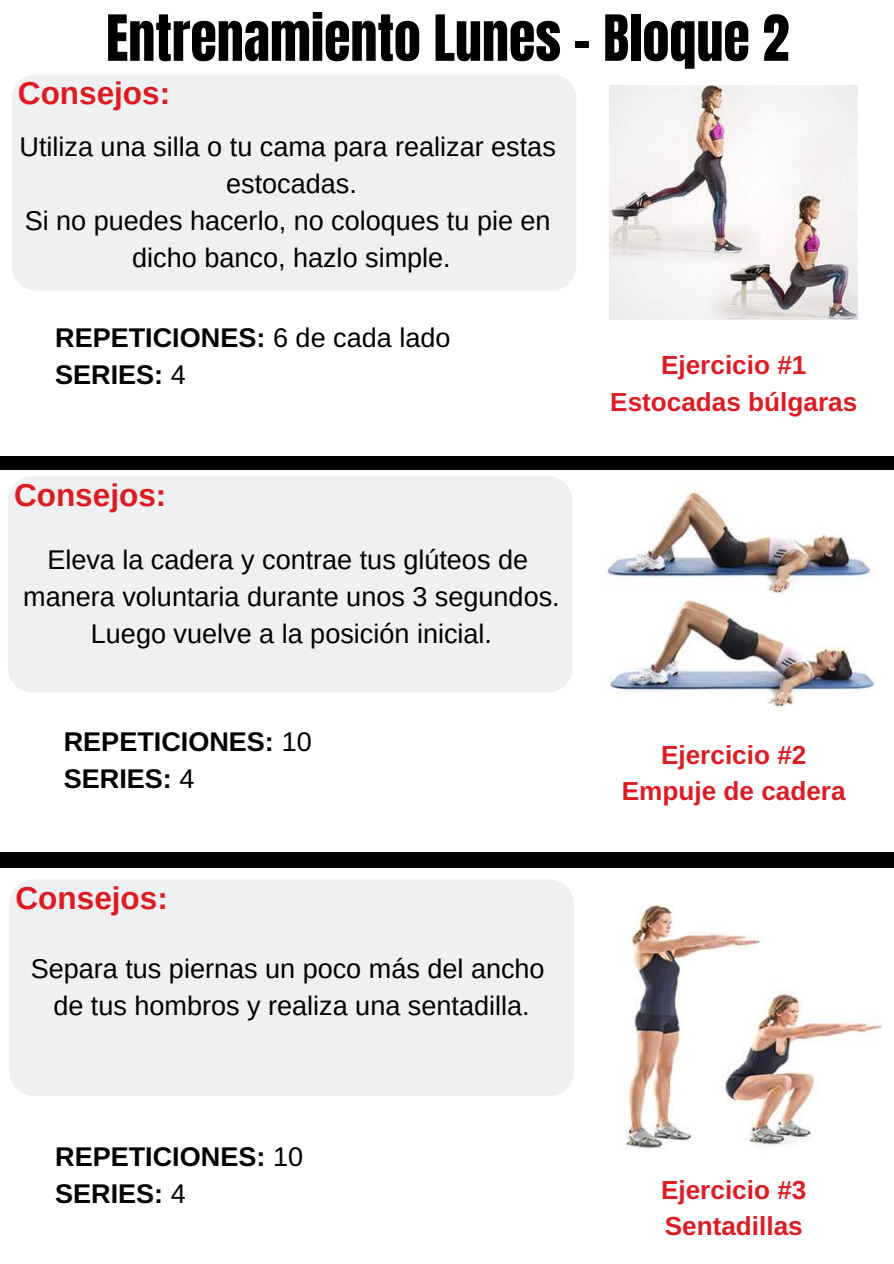
<style>
.page{position:relative;width:894px;height:1264px;background:#fff}
.page>*{position:absolute;margin:0;border:0;box-sizing:border-box;transform-origin:0 0}
.t1{font:54px "Anton";color:#000}
.t2{font:700 31.5px "Arimo";color:#dc1c23}
.t3{font:27px/37.2px "Arimo";color:#000;text-align:center}
.t4{font:700 27px/37.2px "Arimo";color:#000}
.t5{font:700 26.1px/36.2px "Arimo";color:#dc1c23;text-align:center}
.s1{font-weight:400}
</style>
<div class="page">
<div style="left:0;top:456px;width:893px;height:13px;background:#000"></div>
<div style="left:0;top:852px;width:893px;height:15px;background:#000"></div>
<div style="left:12px;top:74px;width:564px;height:216px;background:#eef0f2;border-radius:24px"></div>
<div style="left:8px;top:476px;width:564px;height:216px;background:#eef0f2;border-radius:24px"></div>
<div style="left:9px;top:879px;width:564px;height:216px;background:#eef0f2;border-radius:24px"></div>
<img style="left:609px;top:85px;width:248px;height:235px">
<img style="left:607px;top:491px;width:269px;height:219px">
<img style="left:625px;top:905px;width:256px;height:244px">
<h1 class="t1" style="left:106px;top:-1px;width:684px">Entrenamiento Lunes - Bloque 2</h1>
<p class="t2" style="left:18px;top:75px;width:154px">Consejos:</p>
<p class="t3" style="left:20px;top:128px;width:537px">Utiliza una silla o tu cama para realizar estas estocadas.<br>Si no puedes hacerlo, no coloques tu pie en dicho banco, hazlo simple.</p>
<p class="t4" style="left:55px;top:318px;width:396px">REPETICIONES: <span class="s1">6 de cada lado<br></span>SERIES: <span class="s1">4</span></p>
<p class="t2" style="left:14px;top:477px;width:154px">Consejos:</p>
<p class="t3" style="left:23px;top:540px;width:538px">Eleva la cadera y contrae tus glúteos de manera voluntaria durante unos 3 segundos.<br>Luego vuelve a la posición inicial.</p>
<p class="t4" style="left:64px;top:722px;width:249px">REPETICIONES: <span class="s1">10<br></span>SERIES: <span class="s1">4</span></p>
<p class="t2" style="left:16px;top:880px;width:154px">Consejos:</p>
<p class="t3" style="left:31px;top:950px;width:515px">Separa tus piernas un poco más del ancho de tus hombros y realiza una sentadilla.</p>
<p class="t4" style="left:55px;top:1137px;width:249px">REPETICIONES: <span class="s1">10<br></span>SERIES: <span class="s1">4</span></p>
<p class="t5" style="left:610px;top:347px;width:248px">Ejercicio #1<br>Estocadas búlgaras</p>
<p class="t5" style="left:621px;top:737px;width:225px">Ejercicio #2<br>Empuje de cadera</p>
<p class="t5" style="left:661px;top:1172px;width:147px;text-align:left">Ejercicio #3<br>Sentadillas</p>
</div>
